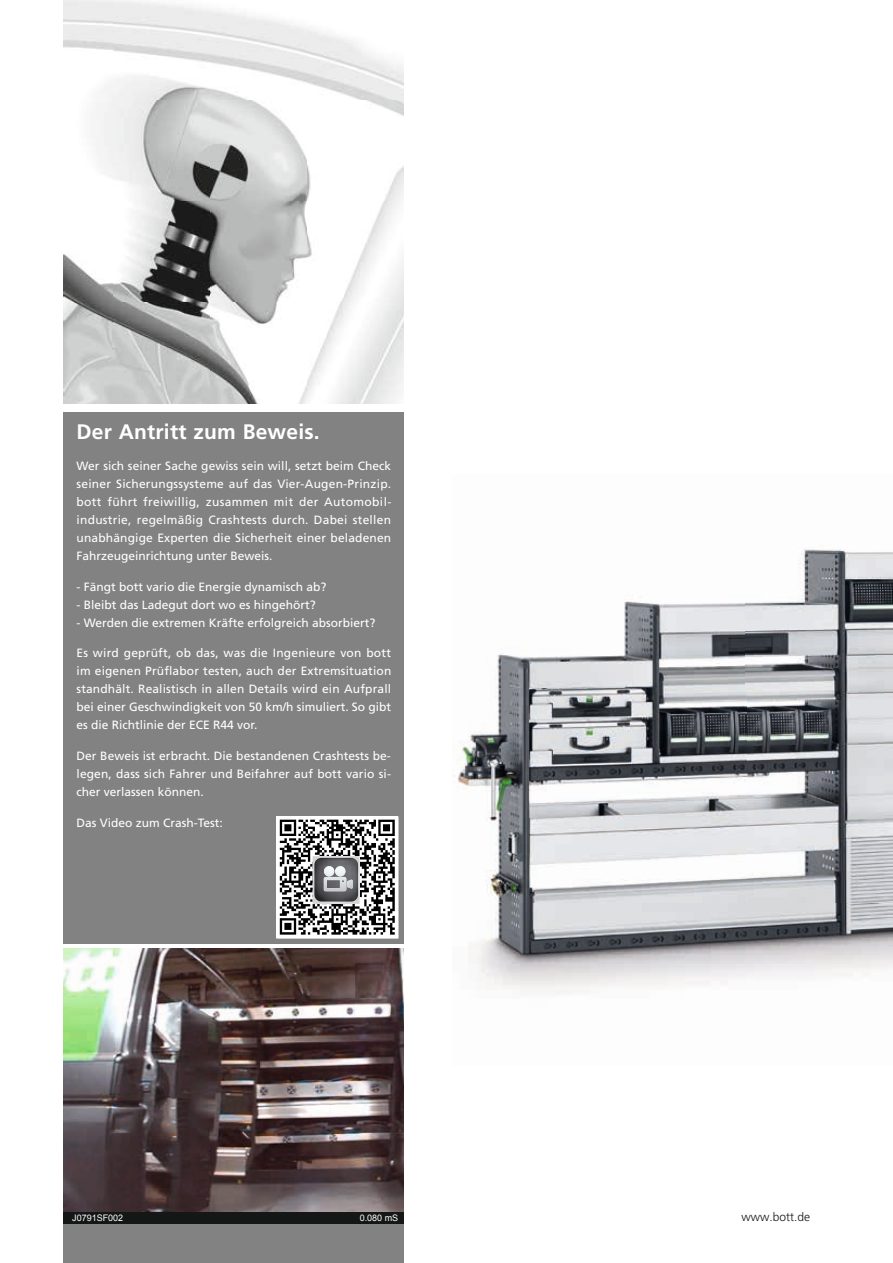
<style>
.page{position:relative;width:893px;height:1263px;background:#fff}
.page>*{position:absolute;margin:0;border:0;box-sizing:border-box;transform-origin:0 0}
.t1{font:700 21px "Frutiger LT Pro";letter-spacing:.01em;color:#fff}
.t2{font:12px/18px "Frutiger LT Pro";color:#fff;text-align:justify}
.t3{font:300 12px "Frutiger LT Pro";color:#151616}
.t4{font:9px "Arial";color:#fff}
</style>
<div class="page">
<div style="left:64px;top:412px;width:340px;height:532px;background:#818281"></div>
<div style="left:64px;top:1208px;width:340px;height:55px;background:#818281"></div>
<img style="left:453px;top:549px;width:440px;height:444px">
<img style="left:64px;top:0;width:340px;height:404px">
<svg style="left:276px;top:816px;width:122px;height:122px;background:#939393"></svg>
<img style="left:314px;top:858px;width:44px;height:43px">
<img style="left:324px;top:866px;width:29px;height:25px">
<img style="left:64px;top:948px;width:340px;height:264px">
<div style="left:64px;top:1212px;width:340px;height:11px;background:#151616"></div>
<h1 class="t1" style="left:77px;top:419px;width:245px">Der Antritt zum Beweis.</h1>
<p class="t2" style="left:77px;top:457px;width:316px">Wer sich seiner Sache gewiss sein will, setzt beim Check seiner Sicherungssysteme auf das Vier-Augen-Prinzip. bott führt freiwillig, zusammen mit der Automobil&shy;industrie, regelmäßig Crashtests durch. Dabei stellen unabhängige Experten die Sicherheit einer beladenen Fahrzeugeinrichtung unter Beweis.</p>
<p class="t2" style="left:77px;top:577px;width:252px">- Fängt bott vario die Energie dynamisch ab?</p>
<p class="t2" style="left:77px;top:595px;width:241px">- Bleibt das Ladegut dort wo es hingehört?</p>
<p class="t2" style="left:77px;top:613px;width:301px">- Werden die extremen Kräfte erfolgreich absorbiert?</p>
<p class="t2" style="left:77px;top:644px;width:316px">Es wird geprüft, ob das, was die Ingenieure von bott im eigenen Prüflabor testen, auch der Extremsituation standhält. Realistisch in allen Details wird ein Aufprall bei einer Geschwindigkeit von 50 km/h simuliert. So gibt es die Richtlinie der ECE R44 vor.</p>
<p class="t2" style="left:77px;top:747px;width:316px">Der Beweis ist erbracht. Die bestandenen Crashtests be&shy;legen, dass sich Fahrer und Beifahrer auf bott vario si&shy;cher verlassen können.</p>
<p class="t2" style="left:77px;top:814px;width:148px">Das Video zum Crash-Test:</p>
<p class="t4" style="left:72px;top:1211px;width:53px">J0791SF002</p>
<p class="t4" style="left:360px;top:1211px;width:40px">0.080 mS</p>
<p class="t3" style="left:741px;top:1210px;width:70px">www.bott.de</p>
</div>
